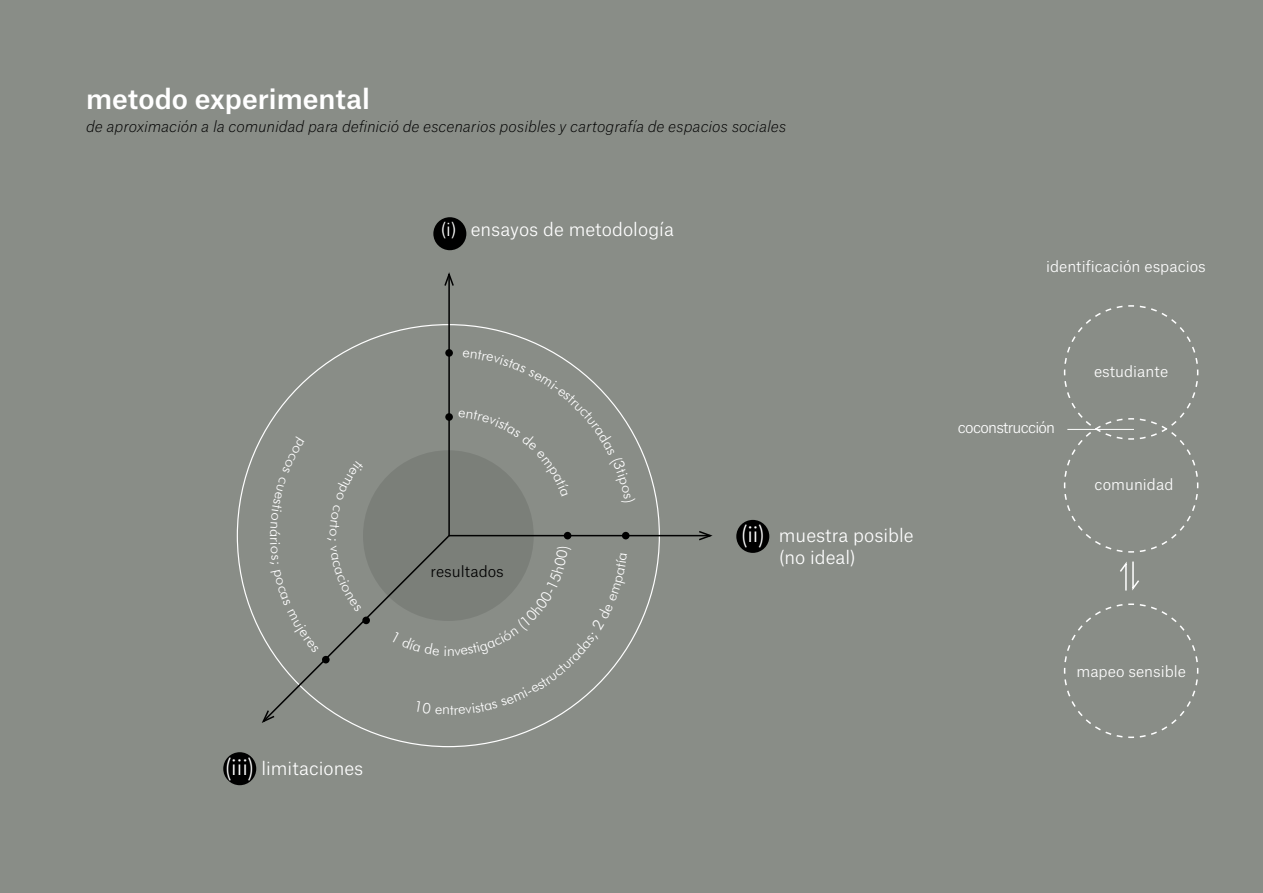
<style>
.page{position:relative;width:1263px;height:893px;background:#898d87}
.page>*{position:absolute;margin:0;border:0;box-sizing:border-box;transform-origin:0 0}
.t1{font:500 27px "Atlas Grotesk";color:#fff}
.t2{font:300 18px/21.8px "Atlas Grotesk";color:#fff}
.t3{font:italic 100 15px "Atlas Grotesk";color:#000}
.t4{font:300 15px "Atlas Grotesk";color:#fff}
.t5{font:300 15px "Atlas Grotesk";letter-spacing:-.05em;color:#fff}
.t6{font:300 15px "Atlas Grotesk";color:#000}
.s1{font-family:"Futura BT";font-size:24px}
</style>
<div class="page">
<hr style="left:448px;top:274px;width:2px;height:262px;background:#000">
<svg style="left:444px;top:272px;width:10px;height:15px"></svg>
<hr style="left:448px;top:535px;width:262px;height:1px;background:#000">
<svg style="left:697px;top:531px;width:16px;height:10px"></svg>
<div style="left:433px;top:217px;width:33px;height:33px;background:#000;border-radius:50%"></div>
<div style="left:223px;top:752px;width:33px;height:33px;background:#000;border-radius:50%"></div>
<div style="left:736px;top:520px;width:33px;height:33px;background:#000;border-radius:50%"></div>
<svg style="left:1063px;top:305px;width:136px;height:248px"></svg>
<svg style="left:1063px;top:603px;width:136px;height:135px"></svg>
<hr style="left:1067px;top:429px;width:67px;height:1px;background:#fff">
<svg style="left:1120px;top:561px;width:19px;height:30px"></svg>
<svg style="left:260px;top:350px;width:376px;height:374px"></svg>
<h1 class="t1" style="left:86px;top:77px;width:285px">metodo experimental</h1>
<p class="t3" style="left:86px;top:114px;width:701px">de aproximación a la comunidad para definició de escenarios posibles y cartografía de espacios sociales</p>
<p class="t2" style="left:441px;top:217px;width:235px">(i) ensayos de metodología</p>
<p class="t6" style="left:431px;top:560px;width:75px">resultados</p>
<p class="t2" style="left:225px;top:756px;width:140px"><span class="s1">(iii)</span> limitaciones</p>
<p class="t2" style="left:779px;top:522px;width:136px;text-indent:-38px"><span class="s1">(ii)</span> muestra posible (no ideal)</p>
<p class="t4" style="left:1046px;top:254px;width:161px">identificación espacios</p>
<p class="t5" style="left:958px;top:415px;width:99px">coconstrucción</p>
<p class="t4" style="left:1094px;top:360px;width:76px">estudiante</p>
<p class="t4" style="left:1094px;top:473px;width:80px">comunidad</p>
<p class="t4" style="left:1076px;top:659px;width:111px">mapeo sensible</p>
</div>
